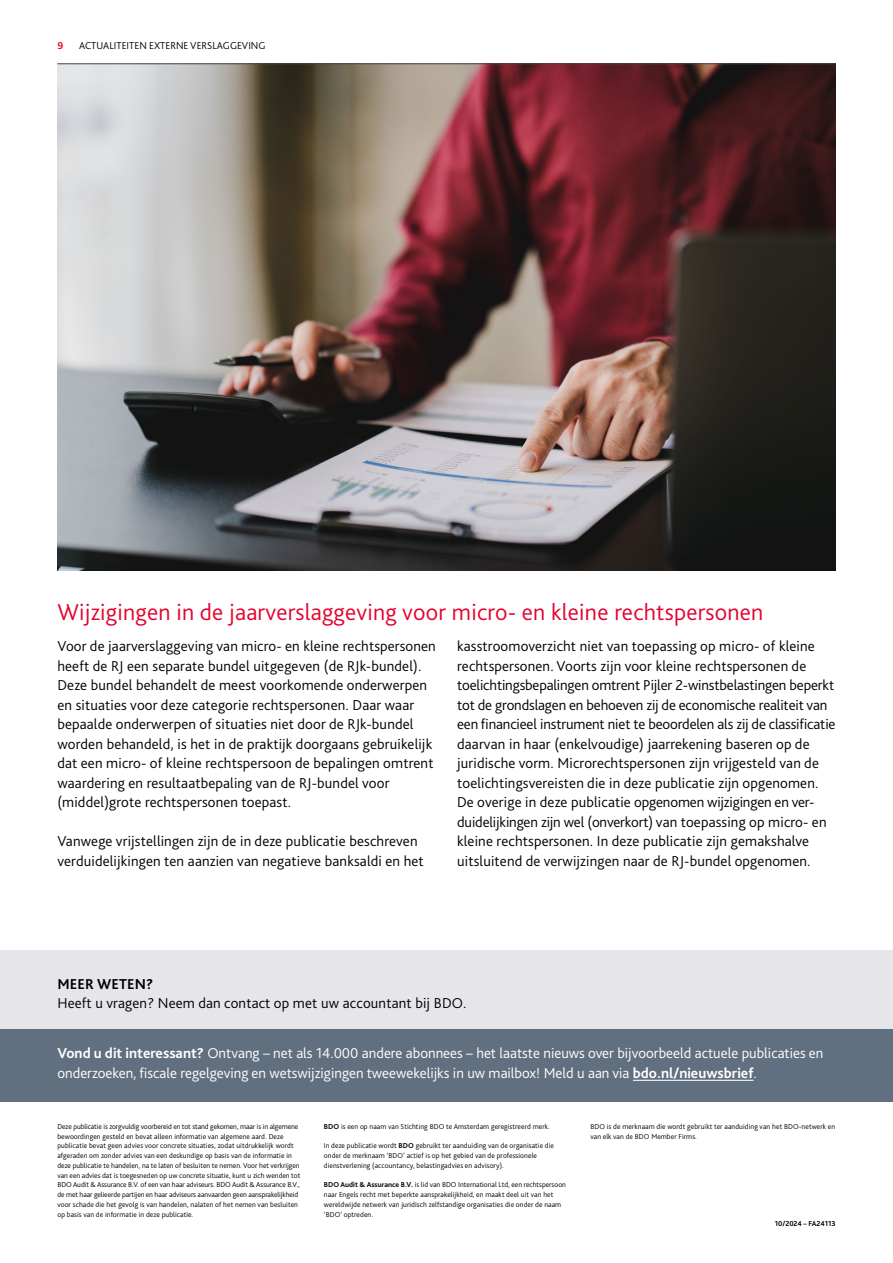
<style>
.page{position:relative;width:893px;height:1263px;background:#fff}
.page>*{position:absolute;margin:0;border:0;box-sizing:border-box;transform-origin:0 0}
.t1{font:300 24px "Bliss Pro";letter-spacing:.01em;color:#e4032e}
.t2{font:300 15px/19.5px "Bliss Pro";letter-spacing:.01em;color:#000}
.t3{font:300 15px/19.5px "Bliss Pro";color:#fff}
.t4{font:700 15px "Bliss Pro";letter-spacing:.01em;color:#000}
.t5{font:300 10.5px "Bliss Pro";color:#000}
.t6{font:700 10.5px "Bliss Pro";color:#e4032e}
.t7{font:300 7.5px/9.8px "Bliss Pro";letter-spacing:.01em;color:#000}
.t8{font:700 7.5px "Bliss Pro";color:#000}
.s1{font-weight:700}
</style>
<div class="page">
<div style="left:0;top:950px;width:893px;height:130px;background:#e6e6ea"></div>
<div style="left:0;top:1029px;width:893px;height:72px;background:#617080"></div>
<hr style="left:633px;top:1080px;width:120px;height:1px;background:#fff">
<img style="left:57px;top:64px;width:779px;height:507px">
<hr style="left:57px;top:63px;width:779px;height:1px;background:#494643">
<p class="t6" style="left:57px;top:39px;width:7px">9</p>
<p class="t5" style="left:79px;top:39px;width:188px">ACTUALITEITEN EXTERNE VERSLAGGEVING</p>
<h1 class="t1" style="left:57px;top:597px;width:707px">Wijzigingen in de jaarverslaggeving voor micro- en kleine rechtspersonen</h1>
<p class="t2" style="left:57px;top:636px;width:380px">Voor de jaarverslaggeving van micro- en kleine rechtspersonen heeft de RJ een separate bundel uitgegeven (de RJk-bundel).<br>Deze bundel behandelt de meest voorkomende onderwerpen en situaties voor deze categorie rechtspersonen. Daar waar bepaalde onderwerpen of situaties niet door de RJk-bundel worden behandeld, is het in de praktijk doorgaans gebruikelijk dat een micro- of kleine rechtspersoon de bepalingen omtrent waardering en resultaatbepaling van de RJ-bundel voor (middel)grote rechtspersonen toepast.</p>
<p class="t2" style="left:57px;top:831px;width:368px">Vanwege vrijstellingen zijn de in deze publicatie beschreven verduidelijkingen ten aanzien van negatieve banksaldi en het</p>
<p class="t2" style="left:457px;top:636px;width:380px">kasstroomoverzicht niet van toepassing op micro- of kleine rechtspersonen. Voorts zijn voor kleine rechtspersonen de toelichtingsbepalingen omtrent Pijler 2-winstbelastingen beperkt tot de grondslagen en behoeven zij de economische realiteit van een financieel instrument niet te beoordelen als zij de classificatie daarvan in haar (enkelvoudige) jaarrekening baseren op de juridische vorm. Microrechtspersonen zijn vrijgesteld van de toelichtingsvereisten die in deze publicatie zijn opgenomen.<br>De overige in deze publicatie opgenomen wijzigingen en ver&shy;duidelijkingen zijn wel (onverkort) van toepassing op micro- en kleine rechtspersonen. In deze publicatie zijn gemakshalve uitsluitend de verwijzingen naar de RJ-bundel opgenomen.</p>
<p class="t4" style="left:57px;top:974px;width:98px">MEER WETEN?</p>
<p class="t2" style="left:57px;top:993px;width:411px">Heeft u vragen? Neem dan contact op met uw accountant bij BDO.</p>
<p class="t3" style="left:57px;top:1043px;width:767px"><span class="s1">Vond u dit interessant?</span> Ontvang – net als 14.000 andere abonnees – het laatste nieuws over bijvoorbeeld actuele publicaties en onderzoeken, fiscale regelgeving en wetswijzigingen tweewekelijks in uw mailbox! Meld u aan via <span class="s1">bdo.nl/nieuwsbrief</span>.</p>
<p class="t7" style="left:57px;top:1121px;width:244px">Deze publicatie is zorgvuldig voorbereid en tot stand gekomen, maar is in algemene bewoordingen gesteld en bevat alleen informatie van algemene aard. Deze publicatie bevat geen advies voor concrete situaties, zodat uitdrukkelijk wordt afgeraden om zonder advies van een deskundige op basis van de informatie in deze publicatie te handelen, na te laten of besluiten te nemen. Voor het verkrijgen van een advies dat is toegesneden op uw concrete situatie, kunt u zich wenden tot BDO Audit &amp; Assurance B.V. of een van haar adviseurs. BDO Audit &amp; Assurance B.V., de met haar gelieerde partijen en haar adviseurs aanvaarden geen aansprakelijkheid voor schade die het gevolg is van handelen, nalaten of het nemen van besluiten op basis van de informatie in deze publicatie.</p>
<p class="t7" style="left:324px;top:1121px;width:227px"><span class="s1">BDO</span> is een op naam van Stichting BDO te Amsterdam geregistreerd merk.</p>
<p class="t7" style="left:324px;top:1141px;width:232px">In deze publicatie wordt <span class="s1">BDO</span> gebruikt ter aanduiding van de organisatie die onder de merknaam ‘BDO’ actief is op het gebied van de professionele dienstverlening (accountancy, belastingadvies en advisory).</p>
<p class="t7" style="left:324px;top:1180px;width:244px"><span class="s1">BDO Audit &amp; Assurance B.V.</span> is lid van BDO International Ltd, een rechtspersoon naar Engels recht met beperkte aansprakelijkheid, en maakt deel uit van het wereldwijde netwerk van juridisch zelfstandige organisaties die onder de naam ‘BDO’ optreden.</p>
<p class="t7" style="left:590px;top:1121px;width:246px">BDO is de merknaam die wordt gebruikt ter aanduiding van het BDO-netwerk en van elk van de BDO Member Firms.</p>
<p class="t8" style="left:775px;top:1219px;width:62px">10/2024 – FA24113</p>
</div>
